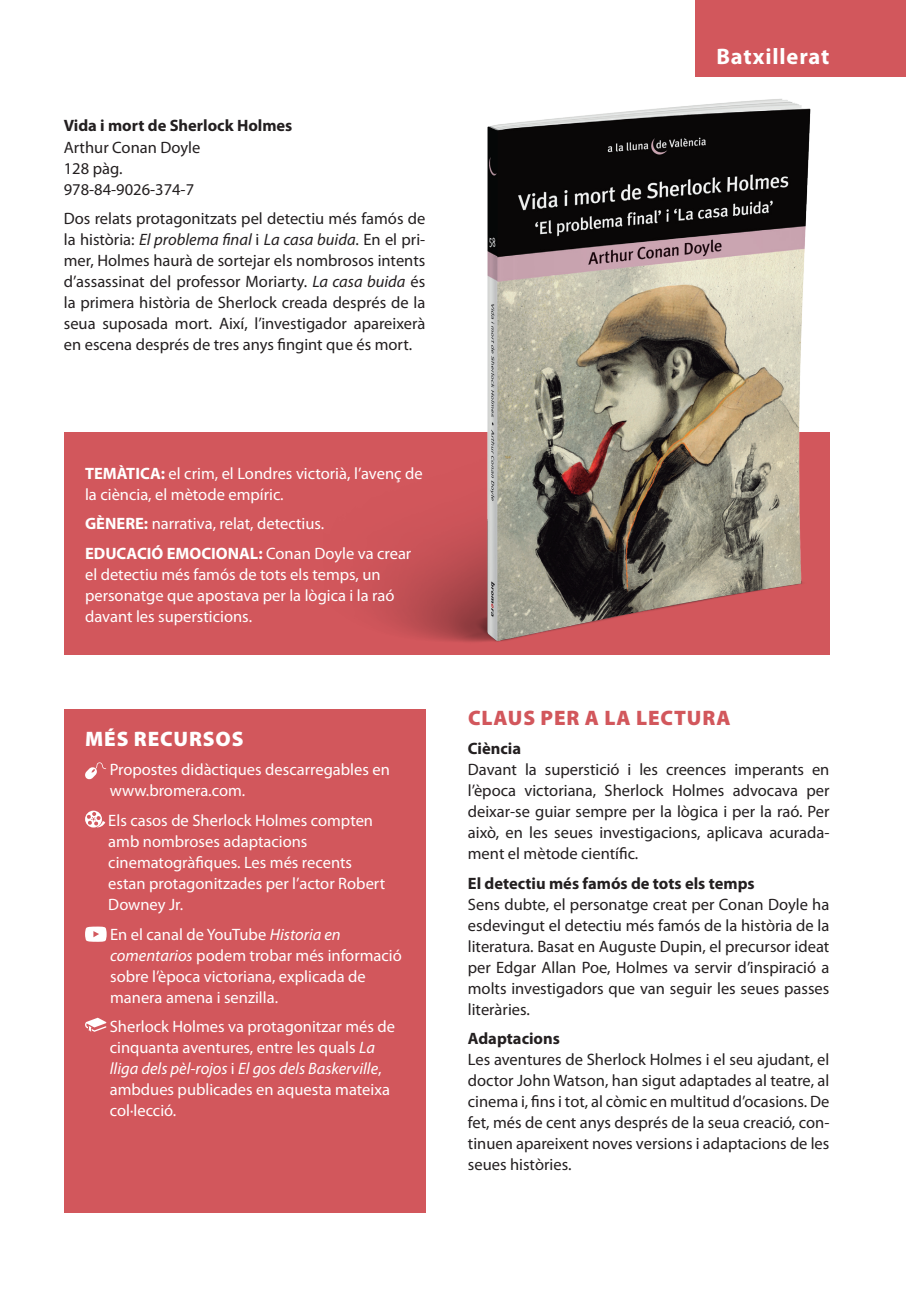
<style>
.page{position:relative;width:906px;height:1289px;background:#fff}
.page>*{position:absolute;margin:0;border:0;box-sizing:border-box;transform-origin:0 0}
.t1{font:700 22.5px "Myriad Pro";letter-spacing:.04em;color:#fff}
.Títol_Claus_1{font:900 21px "Myriad Pro";letter-spacing:.04em;color:#d2575c}
.t2{font:900 21px "Myriad Pro";letter-spacing:.04em;color:#fff}
.Text{font:16.5px/21px "Myriad Pro";color:#231f20;text-align:justify}
.Temàtica__gènere{font:16.5px/21px "Myriad Pro";color:#fff}
.Títol_Claus_2{font:700 16.5px "Myriad Pro";color:#231f20}
.s1{font-style:italic}
.s2{font-weight:700}
</style>
<div class="page">
<div style="left:695px;top:0;width:211px;height:77px;background:#d2575c"></div>
<div style="left:64px;top:432px;width:765px;height:222px;background:#d2575c"></div>
<div style="left:64px;top:709px;width:361px;height:503px;background:#d2575c"></div>
<img style="left:299px;top:99px;width:531px;height:556px">
<svg style="left:85px;top:762px;width:21px;height:17px"></svg>
<svg style="left:85px;top:810px;width:20px;height:17px"></svg>
<svg style="left:85px;top:926px;width:22px;height:16px"></svg>
<svg style="left:85px;top:1017px;width:21px;height:15px"></svg>
<p class="Títol_Claus_2" style="left:64px;top:115px;width:230px">Vida i mort de Sherlock Holmes</p>
<p class="Text" style="left:64px;top:136px;width:138px;text-align:left">Arthur Conan Doyle<br>128 pàg.<br>978-84-9026-374-7</p>
<p class="Text" style="left:64px;top:208px;width:363px">Dos relats protagonitzats pel detectiu més famós de la història: <span class="s1">El problema final</span> i <span class="s1">La casa buida</span>. En el pri&shy;mer, Holmes haurà de sortejar els nombrosos intents d’assassinat del professor Moriarty. <span class="s1">La casa buida</span> és la primera història de Sherlock creada després de la seua suposada mort. Així, l’investigador apareixerà en escena després de tres anys fingint que és mort.</p>
<h1 class="t1" style="left:716px;top:42px;width:114px">Batxillerat</h1>
<p class="Temàtica__gènere" style="left:85px;top:462px;width:339px"><span class="s2">TEMÀTICA:</span> el crim, el Londres victorià, l’avenç de la ciència, el mètode empíric.</p>
<p class="Temàtica__gènere" style="left:85px;top:513px;width:241px"><span class="s2">GÈNERE:</span> narrativa, relat, detectius.</p>
<p class="Temàtica__gènere" style="left:85px;top:542px;width:328px"><span class="s2">EDUCACIÓ EMOCIONAL:</span> Conan Doyle va crear el detectiu més famós de tots els temps, un personatge que apostava per la lògica i la raó davant les supersticions.</p>
<p class="t2" style="left:85px;top:724px;width:160px">MÉS RECURSOS</p>
<p class="Temàtica__gènere" style="left:110px;top:759px;width:282px">Propostes didàctiques descarregables en www.bromera.com.</p>
<p class="Temàtica__gènere" style="left:108px;top:809px;width:278px">Els casos de Sherlock Holmes compten amb nombroses adaptacions cinematogràfiques. Les més recents estan protagonitzades per l’actor Robert<br>Downey Jr.</p>
<p class="Temàtica__gènere" style="left:110px;top:923px;width:293px">En el canal de YouTube <span class="s1">Historia en comentarios</span> podem trobar més informació sobre l’època victoriana, explicada de manera amena i senzilla.</p>
<p class="Temàtica__gènere" style="left:110px;top:1015px;width:287px">Sherlock Holmes va protagonitzar més de cinquanta aventures, entre les quals <span class="s1">La lliga dels pèl-rojos</span> i <span class="s1">El gos dels Baskerville</span>, ambdues publicades en aquesta mateixa col·lecció.</p>
<p class="Títol_Claus_1" style="left:468px;top:703px;width:264px">CLAUS PER A LA LECTURA</p>
<p class="Títol_Claus_2" style="left:468px;top:737px;width:55px">Ciència</p>
<p class="Text" style="left:468px;top:759px;width:363px">Davant la superstició i les creences imperants en l’època victoriana, Sherlock Holmes advocava per deixar-se guiar sempre per la lògica i per la raó. Per això, en les seues investigacions, aplicava acurada&shy;ment el mètode científic.</p>
<p class="Títol_Claus_2" style="left:468px;top:872px;width:288px">El detectiu més famós de tots els temps</p>
<p class="Text" style="left:468px;top:893px;width:363px">Sens dubte, el personatge creat per Conan Doyle ha esdevingut el detectiu més famós de la història de la literatura. Basat en Auguste Dupin, el precursor ideat per Edgar Allan Poe, Holmes va servir d’inspiració a molts investigadors que van seguir les seues passes literàries.</p>
<p class="Títol_Claus_2" style="left:468px;top:1027px;width:94px">Adaptacions</p>
<p class="Text" style="left:468px;top:1049px;width:363px">Les aventures de Sherlock Holmes i el seu ajudant, el doctor John Watson, han sigut adaptades al teatre, al cinema i, fins i tot, al còmic en multitud d’ocasions. De fet, més de cent anys després de la seua creació, con&shy;tinuen apareixent noves versions i adaptacions de les seues històries.</p>
</div>
